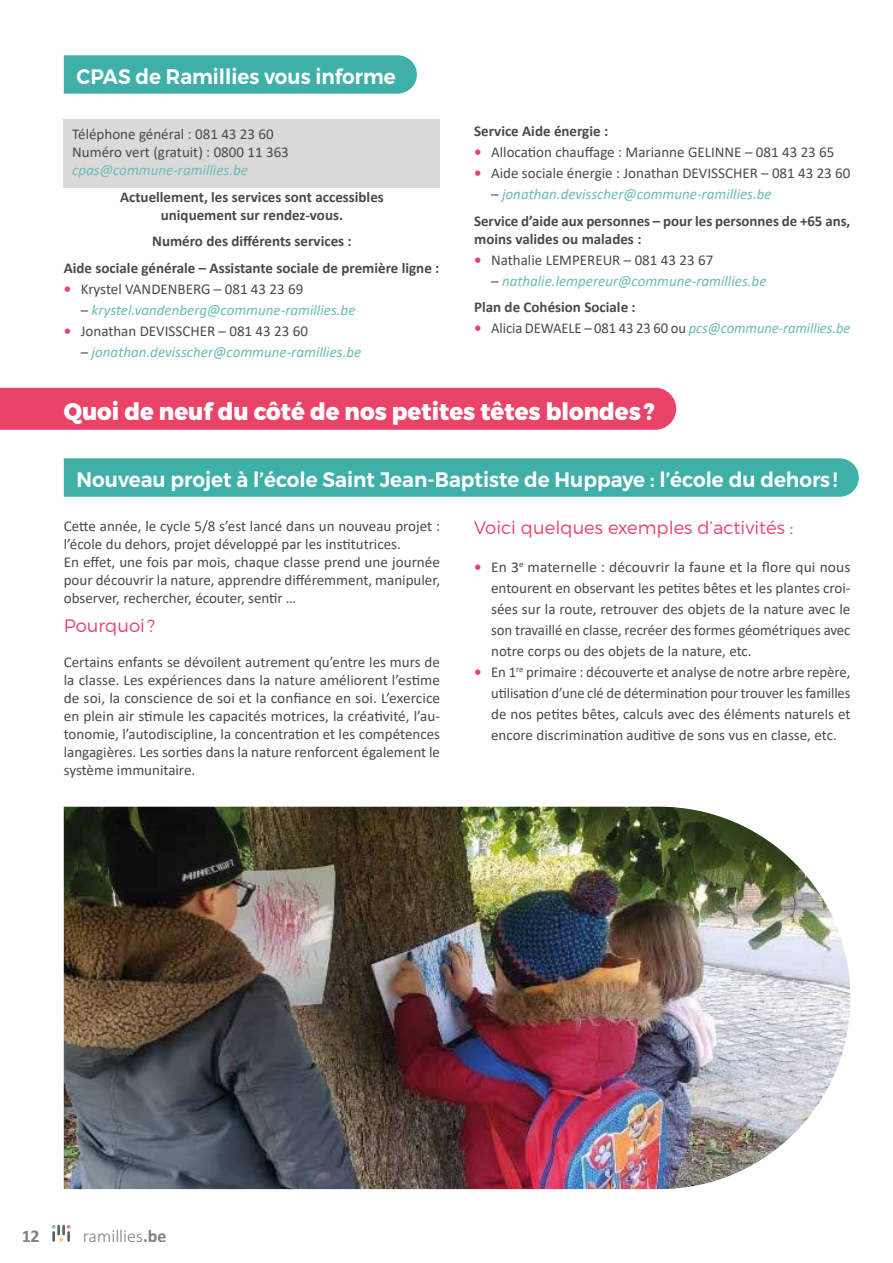
<style>
.page{position:relative;width:893px;height:1263px;background:#fff}
.page>*{position:absolute;margin:0;border:0;box-sizing:border-box;transform-origin:0 0}
.t1{font:800 24px "Montserrat";color:#fff;scale:.95 1}
.t2{font:600 21px "Montserrat";color:#fff;scale:.95 1}
.t3{font:300 18px "Montserrat";color:#e94368}
.t4{font:300 18px "Calibri";color:#4a4a49}
.t5{font:700 18px "Calibri";color:#4a4a49}
.t6{font:15px/18px "Calibri";color:#4a4a49;text-align:justify}
.t7{font:700 15px/26.5px "Calibri";color:#4a4a49;text-align:center}
.t8{font:italic 15px/26.5px "Calibri";color:#6bbcb5}
.s1{font-weight:700;color:#e94368}
.s2{font-style:normal;color:#4a4a49}
.s3{font-weight:400}
.s4{font-weight:400;font-style:italic;color:#6bbcb5}
.s5{font-weight:700;font-style:normal;color:#4a4a49}
.s6{font-style:italic;color:#6bbcb5}
.s7{font-weight:700}
</style>
<div class="page">
<svg style="left:52px;top:1225px;width:19px;height:17px"></svg>
<div style="left:64px;top:55px;width:353px;height:39px;background:#3fb0a8"></div>
<div style="left:64px;top:119px;width:376px;height:32px;background:#dadada"></div>
<div style="left:64px;top:137px;width:376px;height:32px;background:#dadada"></div>
<div style="left:64px;top:155px;width:376px;height:32px;background:#dadada"></div>
<div style="left:0;top:388px;width:676px;height:42px;background:#e94368"></div>
<div style="left:64px;top:458px;width:795px;height:39px;background:#3fb0a8"></div>
<img style="left:64px;top:807px;width:786px;height:382px">
<h2 class="t2" style="left:77px;top:64px;width:337px">CPAS de Ramillies vous informe</h2>
<p class="t6" style="left:72px;top:125px;width:218px">Téléphone général : 081 43 23 60<br>Numéro vert (gratuit) : 0800 11 363</p>
<p class="t8" style="left:72px;top:156px;width:177px">cpas@commune-ramillies.be</p>
<p class="t7" style="left:120px;top:187px;width:265px;line-height:18px">Actuellement, les services sont accessibles uniquement sur rendez-vous.</p>
<p class="t7" style="left:64px;top:228px;width:377px">Numéro des différents services :<br>Aide sociale générale – Assistante sociale de première ligne :</p>
<p class="t6" style="left:64px;top:279px;width:241px"><span class="s1">•</span> Krystel VANDENBERG – 081 43 23 69</p>
<p class="t8" style="left:81px;top:296px;width:276px"><span class="s2">–</span> krystel.vandenberg@commune-ramillies.be</p>
<p class="t6" style="left:64px;top:321px;width:246px"><span class="s1">•</span> Jonathan DEVISSCHER – 081 43 23 60</p>
<p class="t8" style="left:81px;top:338px;width:282px"><span class="s2">–</span> jonathan.devisscher@commune-ramillies.be</p>
<p class="t7" style="left:474px;top:118px;width:136px">Service Aide énergie :</p>
<p class="t6" style="left:474px;top:143px;width:362px"><span class="s1">•</span> Allocation chauffage : Marianne GELINNE – 081 43 23 65</p>
<p class="t6" style="left:474px;top:164px;width:378px"><span class="s1">•</span> Aide sociale énergie : Jonathan DEVISSCHER – 081 43 23 60</p>
<p class="t7" style="left:474px;top:181px;width:378px;text-align:left;text-indent:17px"><span class="s3">–</span> <span class="s4">jonathan.devisscher@commune-ramillies.be<br></span>Service d’aide aux personnes – pour les personnes de +65 ans,</p>
<p class="t7" style="left:474px;top:225px;width:169px">moins valides ou malades :</p>
<p class="t6" style="left:474px;top:250px;width:241px"><span class="s1">•</span> Nathalie LEMPEREUR – 081 43 23 67</p>
<p class="t8" style="left:474px;top:267px;width:294px;text-indent:17px"><span class="s2">–</span> nathalie.lempereur@commune-ramillies.be<br><span class="s5">Plan de Cohésion Sociale :</span></p>
<p class="t6" style="left:474px;top:319px;width:378px"><span class="s1">•</span> Alicia DEWAELE – 081 43 23 60 ou <span class="s6">pcs@commune-ramillies.be</span></p>
<h1 class="t1" style="left:64px;top:396px;width:624px">Quoi de neuf du côté de nos petites têtes blondes?</h1>
<h2 class="t2" style="left:77px;top:467px;width:802px">Nouveau projet à l’école Saint Jean-Baptiste de Huppaye : l’école du dehors!</h2>
<p class="t6" style="left:64px;top:516px;width:378px;text-align:left">Cette année, le cycle 5/8 s’est lancé dans un nouveau projet : l’école du dehors, projet développé par les institutrices.<br>En effet, une fois par mois, chaque classe prend une journée pour découvrir la nature, apprendre différemment, manipuler, observer, rechercher, écouter, sentir …</p>
<p class="t3" style="left:64px;top:615px;width:93px">Pourquoi ?</p>
<p class="t6" style="left:64px;top:653px;width:378px">Certains enfants se dévoilent autrement qu’entre les murs de la classe. Les expériences dans la nature améliorent l’estime de soi, la conscience de soi et la confiance en soi. L’exercice en plein air stimule les capacités motrices, la créativité, l’au&shy;tonomie, l’autodiscipline, la concentration et les compétences langagières. Les sorties dans la nature renforcent également le système immunitaire.</p>
<p class="t3" style="left:474px;top:516px;width:321px">Voici quelques exemples d’activités :</p>
<p class="t6" style="left:491px;top:556px;width:361px;line-height:21px;text-indent:-17px"><span class="s1">•</span> En 3<sup>e</sup> maternelle : découvrir la faune et la flore qui nous entourent en observant les petites bêtes et les plantes croi&shy;sées sur la route, retrouver des objets de la nature avec le son travaillé en classe, recréer des formes géométriques avec notre corps ou des objets de la nature, etc.</p>
<p class="t6" style="left:491px;top:661px;width:361px;line-height:21px;text-indent:-17px"><span class="s1">•</span> En 1<sup>re</sup> primaire : découverte et analyse de notre arbre repère, utilisation d’une clé de détermination pour trouver les familles de nos petites bêtes, calculs avec des éléments naturels et encore discrimination auditive de sons vus en classe, etc.</p>
<p class="t5" style="left:21px;top:1223px;width:20px">12</p>
<p class="t4" style="left:83px;top:1224px;width:85px">ramillies<span class="s7">.be</span></p>
</div>
